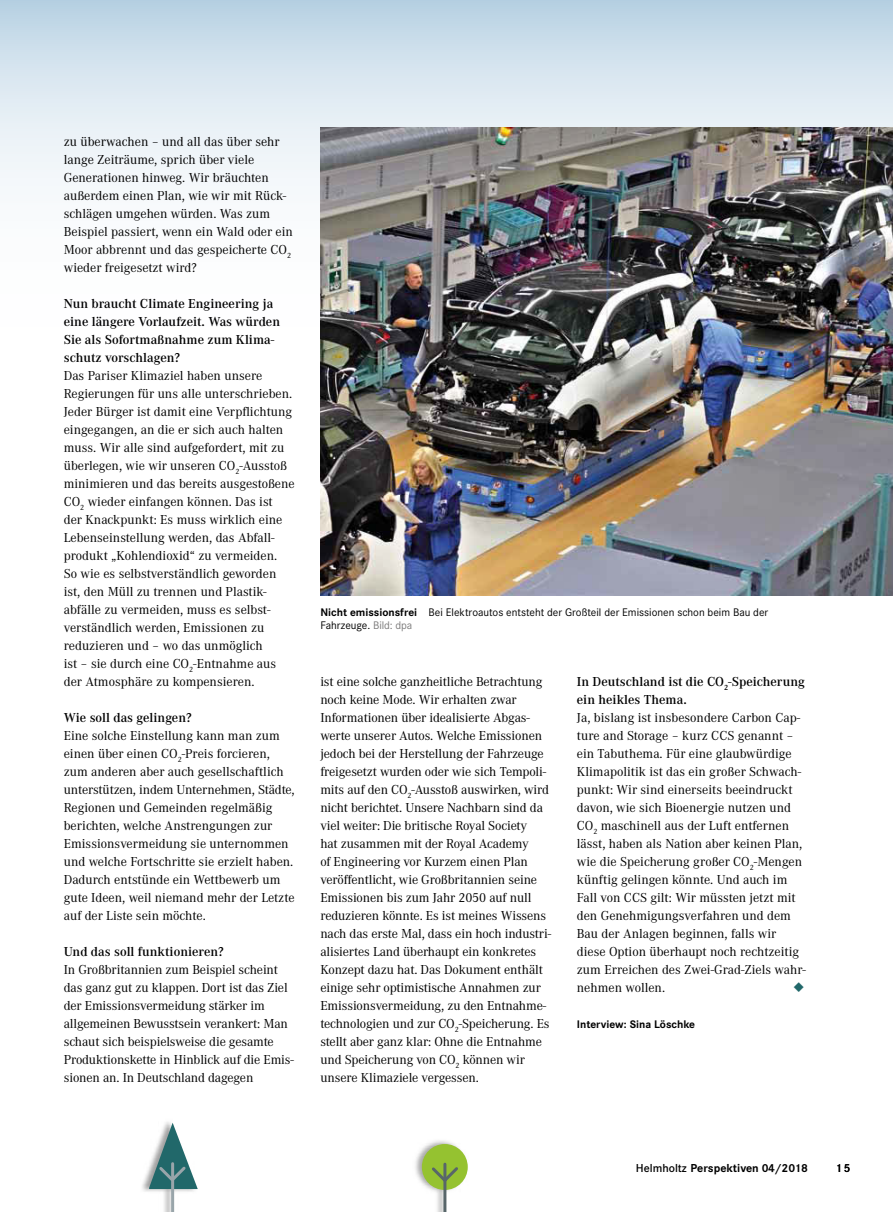
<style>
.page{position:relative;width:893px;height:1212px;background:#fff}
.page>*{position:absolute;margin:0;border:0;box-sizing:border-box;transform-origin:0 0}
.t1{font:13.5px/18px "Corporate A";color:#000}
.t2{font:600 13.5px/18px "Corporate A";color:#000}
.t3{font:700 12px "Corporate S";color:#000}
.t4{font:600 12px "Corporate S";color:#000}
.t5{font:11.4px/13.5px "Corporate S";color:#000}
.t6{font:700 11.4px "Corporate S";color:#000}
.s1{font-weight:700}
.s2{color:#7c7b7b}
.s3{font-weight:600}
</style>
<div class="page">
<svg style="left:0;top:0;width:893px;height:186px;background:#d6e4ee"></svg>
<img style="left:320px;top:128px;width:573px;height:467px">
<img style="left:142px;top:1122px;width:55px;height:90px">
<hr style="left:171px;top:1163px;width:3px;height:49px;background:#99a5aa">
<svg style="left:149px;top:1123px;width:49px;height:66px"></svg>
<img style="left:415px;top:1140px;width:53px;height:72px">
<div style="left:422px;top:1144px;width:46px;height:46px;background:#95c230;border-radius:50%"></div>
<hr style="left:443px;top:1164px;width:3px;height:48px;background:#58666a">
<svg style="left:429px;top:1164px;width:32px;height:20px"></svg>
<p class="t1" style="left:64px;top:132px;width:231px">zu überwachen – und all das über sehr lange Zeiträume, sprich über viele Generationen hinweg. Wir bräuchten außerdem einen Plan, wie wir mit Rück&shy;schlägen umgehen würden. Was zum Beispiel passiert, wenn ein Wald oder ein Moor abbrennt und das gespeicherte CO<sub>2 </sub>wieder freigesetzt wird?</p>
<p class="t2" style="left:64px;top:294px;width:218px">Nun braucht Climate Engineering ja eine längere Vorlaufzeit. Was würden<br>Sie als Sofortmaßnahme zum Klima&shy;schutz vorschlagen?</p>
<p class="t1" style="left:64px;top:366px;width:232px">Das Pariser Klimaziel haben unsere Regierungen für uns alle unterschrieben.<br>Jeder Bürger ist damit eine Verpflichtung eingegangen, an die er sich auch halten muss. Wir alle sind aufgefordert, mit zu überlegen, wie wir unseren CO<sub>2</sub>-Ausstoß minimieren und das bereits ausgestoßene CO<sub>2</sub> wieder einfangen können. Das ist<br>der Knackpunkt: Es muss wirklich eine Lebenseinstellung werden, das Abfall&shy;produkt „Kohlendioxid“ zu vermeiden.<br>So wie es selbstverständlich geworden ist, den Müll zu trennen und Plastik&shy;abfälle zu vermeiden, muss es selbst&shy;verständlich werden, Emissionen zu reduzieren und – wo das unmöglich<br>ist – sie durch eine CO<sub>2</sub>-Entnahme aus der Atmosphäre zu kompensieren.</p>
<p class="t2" style="left:64px;top:708px;width:129px">Wie soll das gelingen?</p>
<p class="t1" style="left:64px;top:726px;width:233px">Eine solche Einstellung kann man zum einen über einen CO<sub>2</sub>-Preis forcieren, zum anderen aber auch gesellschaftlich unterstützen, indem Unternehmen, Städte, Regionen und Gemeinden regelmäßig berichten, welche Anstrengungen zur Emissionsvermeidung sie unternommen und welche Fortschritte sie erzielt haben.<br>Dadurch entstünde ein Wettbewerb um gute Ideen, weil niemand mehr der Letzte auf der Liste sein möchte.</p>
<p class="t2" style="left:64px;top:942px;width:162px">Und das soll funktionieren?</p>
<p class="t1" style="left:64px;top:960px;width:232px">In Großbritannien zum Beispiel scheint das ganz gut zu klappen. Dort ist das Ziel der Emissionsvermeidung stärker im allgemeinen Bewusstsein verankert: Man schaut sich beispielsweise die gesamte Produktionskette in Hinblick auf die Emis&shy;sionen an. In Deutschland dagegen</p>
<p class="t5" style="left:320px;top:605px;width:449px"><span class="s1">Nicht emissionsfrei</span> Bei Elektroautos entsteht der Großteil der Emissionen schon beim Bau der<br>Fahrzeuge. <span class="s2">Bild: dpa</span></p>
<p class="t1" style="left:320px;top:672px;width:232px">ist eine solche ganzheitliche Betrachtung noch keine Mode. Wir erhalten zwar Informationen über idealisierte Abgas&shy;werte unserer Autos. Welche Emissionen jedoch bei der Herstellung der Fahrzeuge freigesetzt wurden oder wie sich Tempoli&shy;mits auf den CO<sub>2</sub>-Ausstoß auswirken, wird nicht berichtet. Unsere Nachbarn sind da viel weiter: Die britische Royal Society<br>hat zusammen mit der Royal Academy<br>of Engineering vor Kurzem einen Plan veröffentlicht, wie Großbritannien seine Emissionen bis zum Jahr 2050 auf null reduzieren könnte. Es ist meines Wissens nach das erste Mal, dass ein hoch industri&shy;alisiertes Land überhaupt ein konkretes Konzept dazu hat. Das Dokument enthält einige sehr optimistische Annahmen zur Emissionsvermeidung, zu den Entnahme&shy;technologien und zur CO<sub>2</sub>-Speicherung. Es stellt aber ganz klar: Ohne die Entnahme und Speicherung von CO<sub>2</sub> können wir unsere Klimaziele vergessen.</p>
<p class="t2" style="left:577px;top:672px;width:230px">In Deutschland ist die CO<sub>2</sub>-Speicherung ein heikles Thema.</p>
<p class="t1" style="left:577px;top:708px;width:230px">Ja, bislang ist insbesondere Carbon Cap&shy;ture and Storage – kurz CCS genannt – ein Tabuthema. Für eine glaubwürdige Klimapolitik ist das ein großer Schwach&shy;punkt: Wir sind einerseits beeindruckt davon, wie sich Bioenergie nutzen und CO<sub>2</sub> maschinell aus der Luft entfernen lässt, haben als Nation aber keinen Plan, wie die Speicherung großer CO<sub>2</sub>-Mengen künftig gelingen könnte. Und auch im Fall von CCS gilt: Wir müssten jetzt mit den Genehmigungsverfahren und dem Bau der Anlagen beginnen, falls wir diese Option überhaupt noch rechtzeitig zum Erreichen des Zwei-Grad-Ziels wahr&shy;nehmen wollen.</p>
<p class="t6" style="left:577px;top:1016px;width:120px">Interview: Sina Löschke</p>
<p class="t3" style="left:636px;top:1159px;width:173px"><span class="s3">Helmholtz</span> Perspektiven 04/2018</p>
<p class="t4" style="left:835px;top:1159px;width:16px">15</p>
</div>
